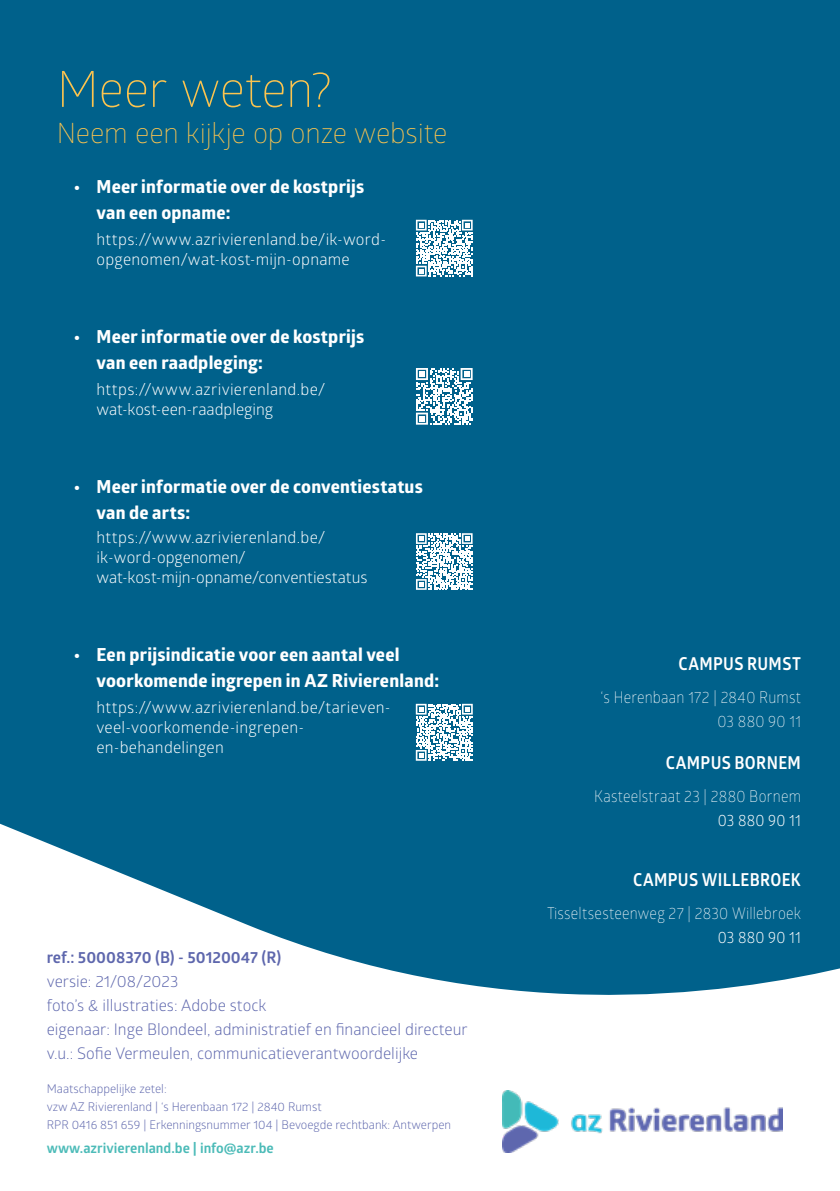
<style>
.page{position:relative;width:840px;height:1191px;background:#fff}
.page>*{position:absolute;margin:0;border:0;box-sizing:border-box;transform-origin:0 0}
.t1{font:300 50px "Glober";letter-spacing:-.015em;color:#fcc44f}
.t2{font:300 28px "Glober";letter-spacing:-.005em;color:#fcc44f}
.t3{font:700 18px/26px "Globerx";letter-spacing:.015em;color:#fff}
.t4{font:700 17.8px "Glober";letter-spacing:.02em;color:#fff;scale:.9 1}
.t5{font:300 16.2px/24.2px "Glober";letter-spacing:.015em;color:#fff;text-align:right;scale:.9 1}
.t6{font:16.2px "Glober";letter-spacing:.02em;color:#fff;scale:.9 1}
.t7{font:16px/20px "Glober";letter-spacing:.015em;color:#fff}
.t8{font:16px/24px "Glober";color:#5e67ad}
.t9{font:700 16px "Glober";color:#5e67ad}
.t10{font:700 14px "Glober";color:#4cbbb8}
.t11{font:12px/18px "Glober";color:#5e67ad}
</style>
<div class="page">
<div style="left:0;top:0;width:839px;height:1191px;background:#00618b"></div>
<svg style="left:0;top:823px;width:839px;height:368px;fill:#fff"></svg>
<img style="left:502px;top:1090px;width:280px;height:62px">
<svg style="left:415px;top:220px;width:57px;height:56px"></svg>
<svg style="left:415px;top:368px;width:57px;height:57px"></svg>
<svg style="left:416px;top:533px;width:56px;height:57px"></svg>
<svg style="left:415px;top:704px;width:57px;height:56px"></svg>
<h1 class="t1" style="left:57px;top:54px;width:277px">Meer weten?</h1>
<h2 class="t2" style="left:57px;top:113px;width:392px">Neem een kijkje op onze website</h2>
<p class="t3" style="left:96px;top:173px;width:269px;text-indent:-23px">• Meer informatie over de kostprijs van een opname:</p>
<p class="t7" style="left:96px;top:228px;width:291px">https://www.azrivierenland.be/ik-word&shy;opgenomen/wat-kost-mijn-opname</p>
<p class="t3" style="left:96px;top:323px;width:269px;text-indent:-23px">• Meer informatie over de kostprijs van een raadpleging:</p>
<p class="t7" style="left:96px;top:378px;width:230px">https://www.azrivierenland.be/ wat-kost-een-raadpleging</p>
<p class="t3" style="left:96px;top:473px;width:327px;text-indent:-23px">• Meer informatie over de conventiestatus van de arts:</p>
<p class="t7" style="left:96px;top:526px;width:272px">https://www.azrivierenland.be/ ik-word-opgenomen/ wat-kost-mijn-opname/conventiestatus</p>
<p class="t3" style="left:96px;top:641px;width:344px;text-indent:-23px">• Een prijsindicatie voor een aantal veel voorkomende ingrepen in AZ Rivierenland:</p>
<p class="t7" style="left:96px;top:696px;width:295px">https://www.azrivierenland.be/tarieven&shy;veel-voorkomende-ingrepen&shy;en-behandelingen</p>
<p class="t9" style="left:47px;top:945px;width:236px">ref.: 50008370 (B) - 50120047 (R)</p>
<p class="t8" style="left:47px;top:968px;width:422px">versie: 21/08/2023<br>foto’s &amp; illustraties: Adobe stock<br>eigenaar: Inge Blondeel, administratief en financieel directeur v.u.: Sofie Vermeulen, communicatieverantwoordelijke</p>
<p class="t11" style="left:47px;top:1078px;width:405px">Maatschappelijke zetel:<br>vzw AZ Rivierenland | ‘s Herenbaan 172 | 2840 Rumst<br>RPR 0416 851 659 | Erkenningsnummer 104 | Bevoegde rechtbank: Antwerpen</p>
<p class="t10" style="left:47px;top:1138px;width:228px">www.azrivierenland.be | info@azr.be</p>
<p class="t4" style="left:678px;top:651px;width:137px">CAMPUS RUMST</p>
<p class="t5" style="left:600px;top:684px;width:224px">‘s Herenbaan 172 | 2840 Rumst<br>03 880 90 11</p>
<p class="t4" style="left:665px;top:750px;width:151px">CAMPUS BORNEM</p>
<p class="t5" style="left:594px;top:783px;width:231px">Kasteelstraat 23 | 2880 Bornem</p>
<p class="t6" style="left:717px;top:809px;width:94px">03 880 90 11</p>
<p class="t4" style="left:632px;top:867px;width:188px">CAMPUS WILLEBROEK</p>
<p class="t5" style="left:547px;top:900px;width:283px">Tisseltsesteenweg 27 | 2830 Willebroek</p>
<p class="t6" style="left:717px;top:926px;width:94px">03 880 90 11</p>
</div>
